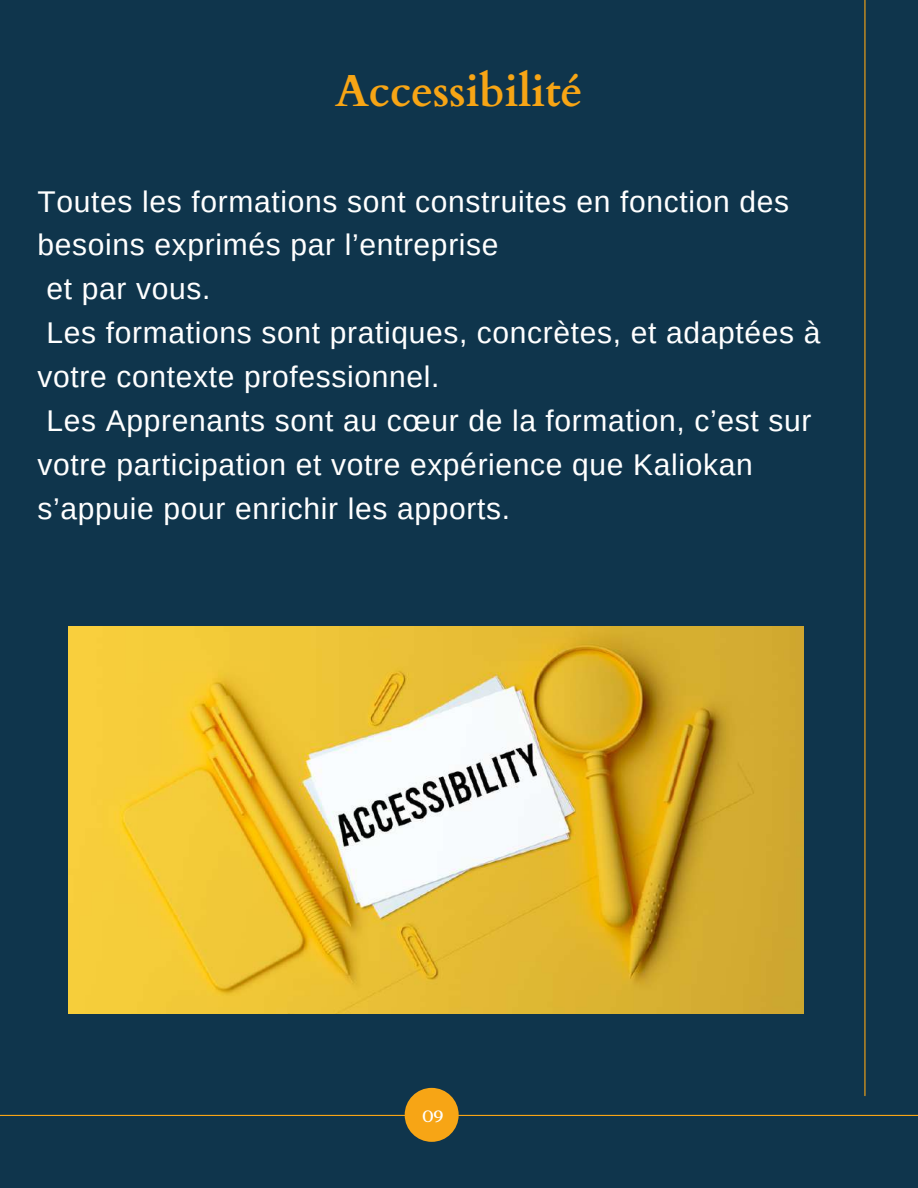
<style>
.page{position:relative;width:918px;height:1188px;background:#0f354c}
.page>*{position:absolute;margin:0;border:0;box-sizing:border-box;transform-origin:0 0}
.t1{font:700 45px "Cardo";letter-spacing:-.01em;color:#f7a515}
.t2{font:30px/43.8px "Arimo";letter-spacing:.02em;color:#fff}
.t3{font:21.3px "Alice";color:#fff}
</style>
<div class="page">
<hr style="left:0;top:1115px;width:918px;height:1px;background:#f7a515">
<div style="left:405px;top:1088px;width:54px;height:54px;background:#f7a515;border-radius:50%"></div>
<hr style="left:864px;top:0;width:2px;height:1096px;background:#f7a515">
<img style="left:68px;top:627px;width:735px;height:387px">
<h1 class="t1" style="left:335px;top:62px;width:249px">Accessibilité</h1>
<p class="t2" style="left:37px;top:179px;width:776px">Toutes les formations sont construites en fonction des besoins exprimés par l’entreprise<br>et par vous.<br>Les formations sont pratiques, concrètes, et adaptées à votre contexte professionnel.<br>Les Apprenants sont au cœur de la formation, c’est sur votre participation et votre expérience que Kaliokan s’appuie pour enrichir les apports.</p>
<p class="t3" style="left:422px;top:1103px;width:24px">09</p>
</div>
